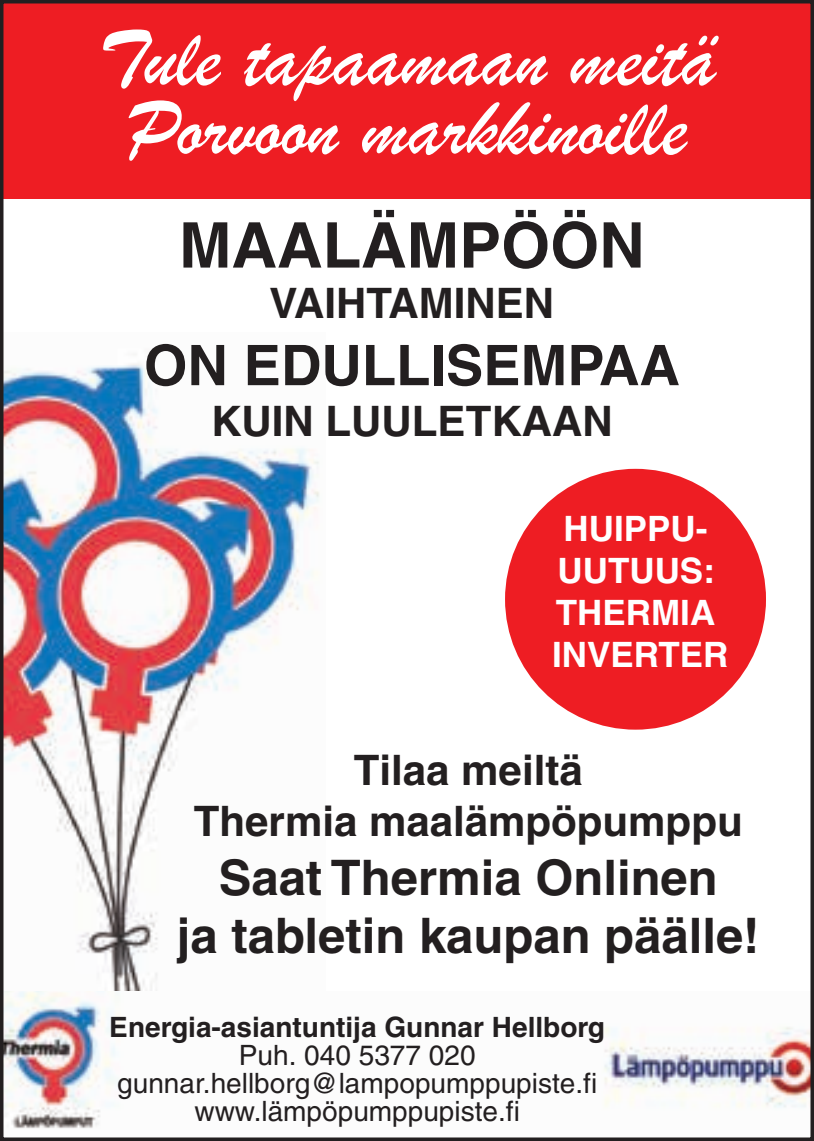
<style>
.page{position:relative;width:814px;height:1141px;background:#fff}
.page>*{position:absolute;margin:0;border:0;box-sizing:border-box;transform-origin:0 0}
.t1{font:84px/69.3px "Brush Script";color:#fff;text-align:center}
.t2{font:700 63px "Helvetica";color:#231f20}
.t3{font:700 56px "Helvetica";color:#231f20}
.t4{font:700 49px/58.8px "Helvetica";color:#231f20;text-align:center}
.t5{font:700 42px/50.4px "Helvetica";color:#231f20;text-align:center}
.t6{font:700 35px/42px "Helvetica";color:#fff;text-align:center}
.t7{font:28px/28px "Helvetica";color:#231f20;text-align:center}
.t8{font:700 28px "Helvetica";color:#231f20}
</style>
<div class="page">
<img style="left:5px;top:363px;width:315px;height:629px">
<div style="left:0;top:0;width:814px;height:198px;background:#ee1d23"></div>
<img style="left:5px;top:992px;width:804px;height:137px">
<div style="left:505px;top:469px;width:261px;height:261px;background:#ee1d23;border-radius:50%"></div>
<div style="left:0;top:0;width:814px;height:1141px;border:4px solid #231f20"></div>
<h1 class="t1" style="left:98px;top:26px;width:619px">Tule tapaamaan meitä<br>Porvoon markkinoille</h1>
<h2 class="t2" style="left:179px;top:207px;width:467px">MAALÄMPÖÖN</h2>
<h3 class="t5" style="left:269px;top:277px;width:286px">VAIHTAMINEN</h3>
<h3 class="t3" style="left:144px;top:331px;width:537px">ON EDULLISEMPAA</h3>
<h3 class="t5" style="left:211px;top:395px;width:403px">KUIN LUULETKAAN</h3>
<p class="t6" style="left:552px;top:507px;width:178px">HUIPPU-<br>UUTUUS:<br>THERMIA<br>INVERTER</p>
<h3 class="t5" style="left:194px;top:745px;width:550px">Tilaa meiltä<br>Thermia maalämpöpumppu</h3>
<h3 class="t4" style="left:177px;top:847px;width:584px">Saat Thermia Onlinen<br>ja tabletin kaupan päälle!</h3>
<p class="t8" style="left:109px;top:1010px;width:497px">Energia-asiantuntija Gunnar Hellborg</p>
<p class="t7" style="left:117px;top:1041px;width:481px">Puh. 040 5377 020 gunnar.hellborg@lampopumppupiste.fi www.lämpöpumppupiste.fi</p>
</div>
